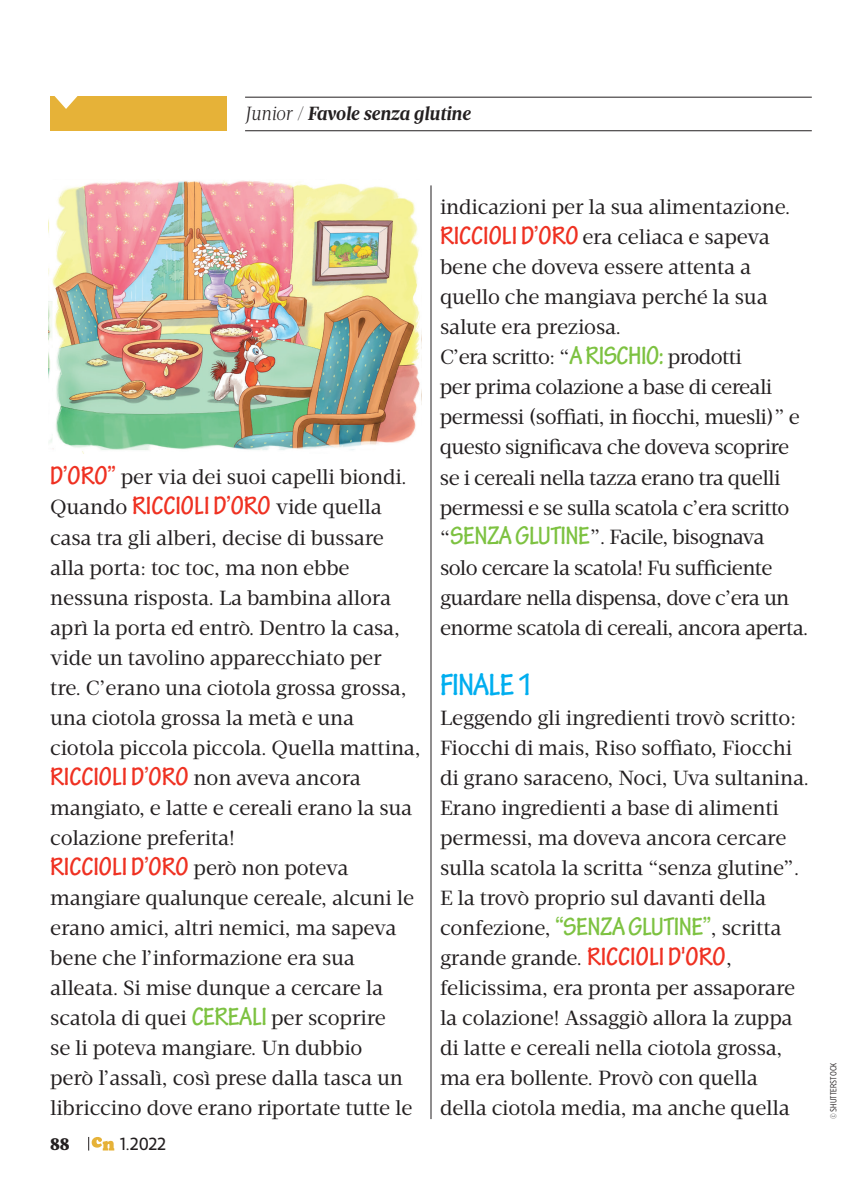
<style>
.page{position:relative;width:862px;height:1202px;background:#fff}
.page>*{position:absolute;margin:0;border:0;box-sizing:border-box;transform-origin:0 0}
.t1{font:700 condensed 33px "Tekton Pro";letter-spacing:-.03em;color:#00aeef}
.t2{font:700 condensed 27px "Tekton Pro";color:#ef3122}
.t3{font:21px/30px "Velino Text";letter-spacing:-.01em;color:#231f20}
.t4{font:italic 700 19.5px "Velino Text";letter-spacing:-.01em;color:#231f20}
.t5{font:18px "Velino Sans";color:#231f20}
.t6{font:800 18px "Acta";color:#231f20}
.t7{font:300 9px "Velino Sans Condensed";letter-spacing:.005em;color:#231f20}
.s1{font-weight:300}
.s2{font-family:"Tekton Pro";font-weight:700;font-stretch:condensed;font-size:27px;color:#ef3122}
.s3{font-family:"Velino Text";font-weight:400;font-stretch:normal;font-size:21px;color:#231f20}
.s4{font-family:"Tekton Pro";font-weight:700;font-stretch:condensed;font-size:27px;color:#7dc241}
</style>
<div class="page">
<hr style="left:245px;top:97px;width:566px;height:1px;background:#231f20">
<hr style="left:245px;top:130px;width:566px;height:1px;background:#231f20">
<svg style="left:88px;top:1137px;width:26px;height:13px"></svg>
<div style="left:50px;top:97px;width:177px;height:34px;background:#e6b238"></div>
<svg style="left:54px;top:96px;width:24px;height:13px"></svg>
<hr style="left:430px;top:185px;width:1px;height:934px;background:#231f20">
<img style="left:49px;top:180px;width:371px;height:273px">
<p class="t4" style="left:245px;top:102px;width:227px"><span class="s1">Junior /</span> Favole senza glutine</p>
<p class="t3" style="left:50px;top:462px;width:372px"><span class="s2">D’ORO”</span> per via dei suoi capelli biondi.<br>Quando <span class="s2">RICCIOLI D’ORO</span> vide quella casa tra gli alberi, decise di bussare alla porta: toc toc, ma non ebbe nessuna risposta. La bambina allora aprì la porta ed entrò. Dentro la casa, vide un tavolino apparecchiato per<br>tre. C’erano una ciotola grossa grossa, una ciotola grossa la metà e una ciotola piccola piccola. Quella mattina, <span class="s2">RICCIOLI D’ORO</span> non aveva ancora mangiato, e latte e cereali erano la sua colazione preferita!</p>
<p class="t2" style="left:50px;top:850px;width:300px">RICCIOLI D’ORO <span class="s3">però non poteva</span></p>
<p class="t3" style="left:50px;top:882px;width:365px">mangiare qualunque cereale, alcuni le erano amici, altri nemici, ma sapeva bene che l’informazione era sua alleata. Si mise dunque a cercare la scatola di quei <span class="s4">CEREALI</span> per scoprire<br>se li poteva mangiare. Un dubbio<br>però l’assalì, così prese dalla tasca un libriccino dove erano riportate tutte le</p>
<p class="t6" style="left:50px;top:1133px;width:21px">88</p>
<p class="t5" style="left:120px;top:1133px;width:48px">1.2022</p>
<p class="t3" style="left:440px;top:192px;width:370px">indicazioni per la sua alimentazione.<br><span class="s2">RICCIOLI D’ORO</span> era celiaca e sapeva bene che doveva essere attenta a quello che mangiava perché la sua salute era preziosa.<br>C’era scritto: “<span class="s4">A RISCHIO:</span> prodotti<br>per prima colazione a base di cereali permessi (soffiati, in fiocchi, muesli)” e questo significava che doveva scoprire se i cereali nella tazza erano tra quelli permessi e se sulla scatola c’era scritto “<span class="s4">SENZA GLUTINE</span>”. Facile, bisognava<br>solo cercare la scatola! Fu sufficiente guardare nella dispensa, dove c’era un enorme scatola di cereali, ancora aperta.</p>
<h1 class="t1" style="left:440px;top:665px;width:95px">FINALE 1</h1>
<p class="t3" style="left:440px;top:702px;width:370px">Leggendo gli ingredienti trovò scritto:<br>Fiocchi di mais, Riso soffiato, Fiocchi di grano saraceno, Noci, Uva sultanina.<br>Erano ingredienti a base di alimenti permessi, ma doveva ancora cercare sulla scatola la scritta “senza glutine”.<br>E la trovò proprio sul davanti della confezione, <span class="s4">“SENZA GLUTINE”</span>, scritta grande grande. <span class="s2">RICCIOLI D'ORO</span>, felicissima, era pronta per assaporare la colazione! Assaggiò allora la zuppa di latte e cereali nella ciotola grossa, ma era bollente. Provò con quella della ciotola media, ma anche quella</p>
<p class="t7" style="left:828px;top:1119px;width:58px;rotate:-90deg">© SHUTTERSTOCK</p>
</div>
